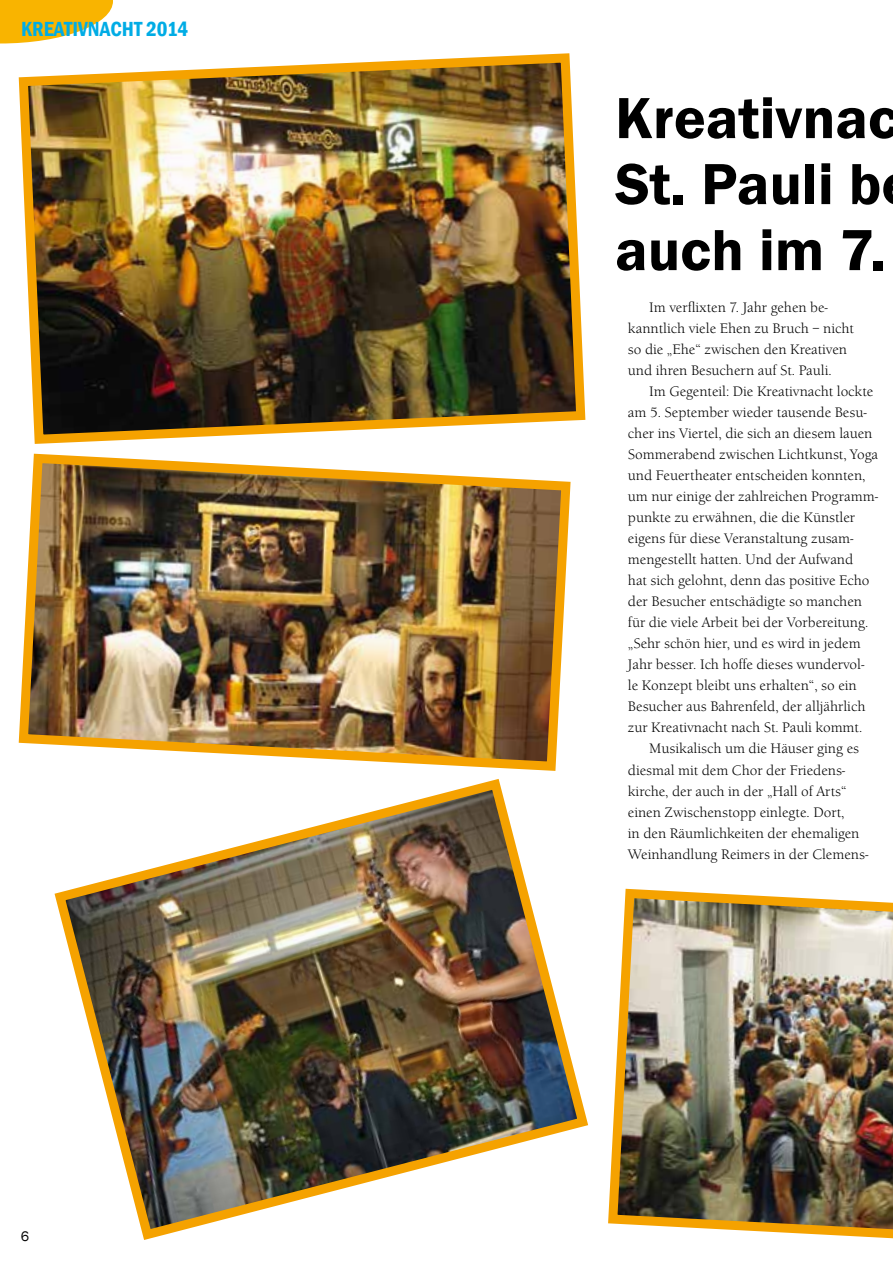
<style>
.page{position:relative;width:893px;height:1263px;background:#fff}
.page>*{position:absolute;margin:0;border:0;box-sizing:border-box;transform-origin:0 0}
.t1{font:600 60px/66px "Franklin Gothic";color:#000}
.t2{font:600 condensed 21px "Franklin Gothic";color:#00ace5}
.t3{font:14.25px/21px "Berkeley Old Style EF";color:#000}
.t4{font:14.25px "Franklin Gothic";color:#000}
</style>
<div class="page">
<svg style="left:0;top:0;width:113px;height:44px"></svg>
<img style="left:18px;top:53px;width:568px;height:391px">
<img style="left:18px;top:453px;width:553px;height:318px">
<img style="left:54px;top:779px;width:534px;height:461px">
<img style="left:608px;top:888px;width:285px;height:351px">
<h2 class="t2" style="left:21px;top:15px;width:168px">KREATIVNACHT 2014</h2>
<p class="t4" style="left:21px;top:1227px;width:10px">6</p>
<h1 class="t1" style="left:615px;top:86px;width:285px">Kreativnac<br>St. Pauli b auch im 7.</h1>
<p class="t3" style="left:628px;top:297px;width:227px;text-indent:21px">Im verflixten 7. Jahr gehen be&shy;kanntlich viele Ehen zu Bruch – nicht so die „Ehe“ zwischen den Kreativen und ihren Besuchern auf St. Pauli.</p>
<p class="t3" style="left:628px;top:381px;width:252px;text-indent:21px">Im Gegenteil: Die Kreativnacht lockte am 5. September wieder tausende Besu&shy;cher ins Viertel, die sich an diesem lauen Sommerabend zwischen Lichtkunst, Yoga und Feuertheater entscheiden konnten, um nur einige der zahlreichen Programm&shy;punkte zu erwähnen, die die Künstler eigens für diese Veranstaltung zusam&shy;mengestellt hatten. Und der Aufwand<br>hat sich gelohnt, denn das positive Echo der Besucher entschädigte so manchen für die viele Arbeit bei der Vorbereitung. „Sehr schön hier, und es wird in jedem Jahr besser. Ich hoffe dieses wundervol&shy;le Konzept bleibt uns erhalten“, so ein Besucher aus Bahrenfeld, der alljährlich zur Kreativnacht nach St. Pauli kommt.</p>
<p class="t3" style="left:628px;top:738px;width:242px;text-indent:21px">Musikalisch um die Häuser ging es diesmal mit dem Chor der Friedens&shy;kirche, der auch in der „Hall of Arts“ einen Zwischenstopp einlegte. Dort,<br>in den Räumlichkeiten der ehemaligen Weinhandlung Reimers in der Clemens-</p>
</div>
